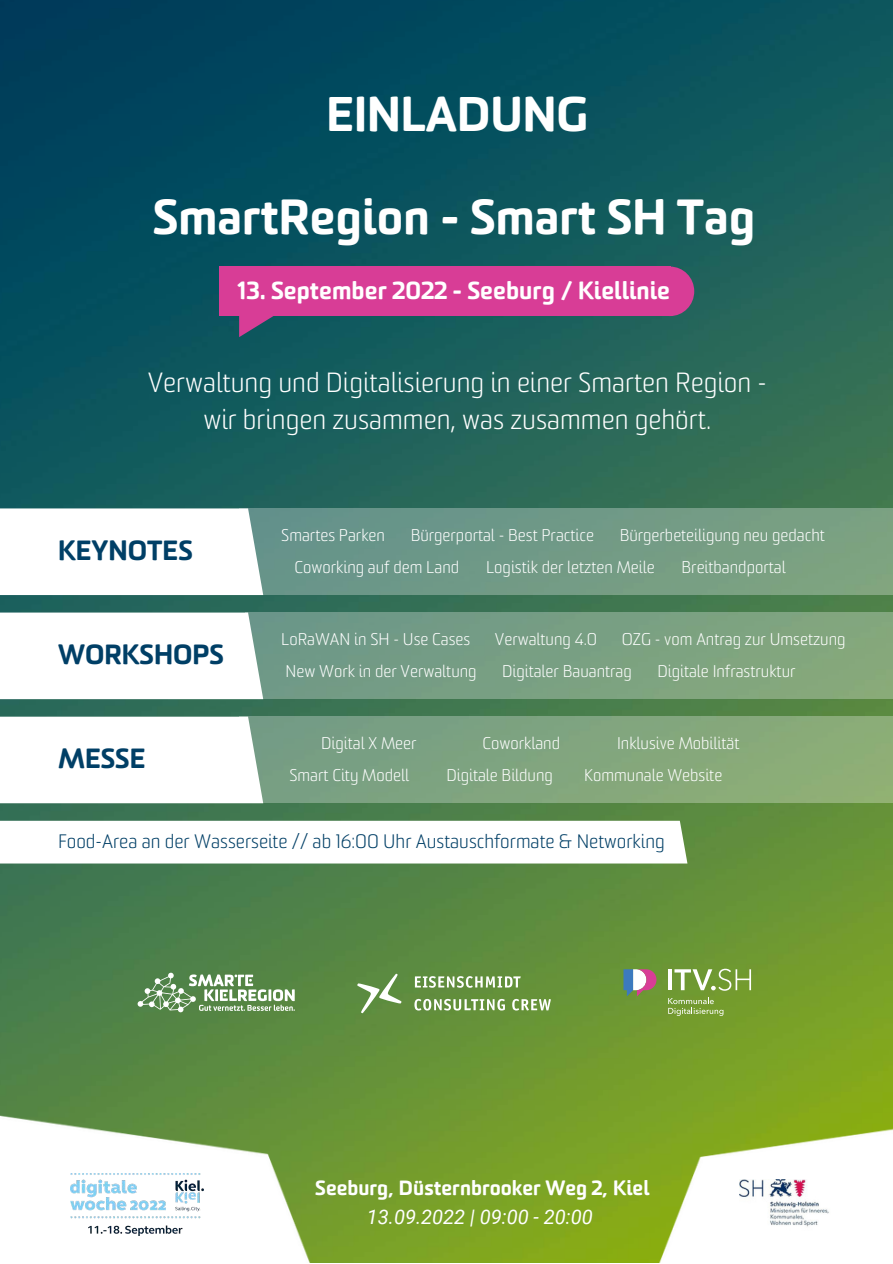
<style>
.page{position:relative;width:893px;height:1264px;background:#fff}
.page>*{position:absolute;margin:0;border:0;box-sizing:border-box;transform-origin:0 0}
.t1{font:900 48px "Sommet Rounded";color:#fff}
.t2{font:900 47.25px "Sommet Rounded";color:#fff}
.t3{font:300 27px/37px "Sommet";color:#fff;text-align:center}
.t4{font:900 27px "Sommet Rounded";color:#003f66}
.t5{font:900 24px "Sommet Rounded";color:#fff}
.t6{font:900 19.95px "Sommet Rounded";color:#fff}
.t7{font:italic 19.95px "Roboto";color:#fff}
.t8{font:300 18.9px "Sommet";color:#003f66}
.t9{font:300 16.5px/31.7px "Sommet";color:#fff}
</style>
<div class="page">
<img style="left:0;top:0;width:892px;height:1262px">
<svg style="left:0;top:508px;width:239px;height:87px"></svg>
<svg style="left:0;top:612px;width:245px;height:87px"></svg>
<svg style="left:0;top:716px;width:239px;height:87px"></svg>
<svg style="left:239px;top:508px;width:653px;height:87px;background:#749d88"></svg>
<div style="left:245px;top:612px;width:647px;height:87px;background:linear-gradient(to right,#749d8f,#82a678)"></div>
<div style="left:239px;top:716px;width:653px;height:87px;background:linear-gradient(to right,#80a591,#88aa70)"></div>
<div style="left:219px;top:266px;width:451px;height:50px;background:#d83d96"></div>
<div style="left:645px;top:266px;width:49px;height:50px;background:#d83d96;border-radius:50%"></div>
<svg style="left:219px;top:316px;width:103px;height:21px;background:#2f5266"></svg>
<img style="left:0;top:1115px;width:311px;height:147px">
<img style="left:71px;top:1173px;width:132px;height:61px">
<img style="left:653px;top:1115px;width:239px;height:147px">
<img style="left:739px;top:1179px;width:108px;height:58px">
<hr style="left:668px;top:969px;width:4px;height:21px;background:#fff">
<svg style="left:674px;top:968px;width:77px;height:22px"></svg>
<svg style="left:668px;top:997px;width:55px;height:18px"></svg>
<svg style="left:623px;top:969px;width:33px;height:27px"></svg>
<svg style="left:137px;top:972px;width:158px;height:40px"></svg>
<svg style="left:415px;top:976px;width:105px;height:11px"></svg>
<svg style="left:414px;top:998px;width:91px;height:12px"></svg>
<svg style="left:512px;top:998px;width:39px;height:12px"></svg>
<svg style="left:357px;top:973px;width:45px;height:40px"></svg>
<svg style="left:0;top:820px;width:687px;height:43px"></svg>
<h2 class="t2" style="left:326px;top:88px;width:263px">EINLADUNG</h2>
<h1 class="t1" style="left:153px;top:191px;width:603px">SmartRegion - Smart SH Tag</h1>
<h3 class="t5" style="left:237px;top:277px;width:435px">13. September 2022 - Seeburg / Kiellinie</h3>
<h3 class="t3" style="left:148px;top:364px;width:620px">Verwaltung und Digitalisierung in einer Smarten Region - wir bringen zusammen, was zusammen gehört.</h3>
<h3 class="t4" style="left:58px;top:535px;width:136px">KEYNOTES</h3>
<h3 class="t4" style="left:58px;top:639px;width:167px">WORKSHOPS</h3>
<h3 class="t4" style="left:58px;top:744px;width:89px">MESSE</h3>
<p class="t9" style="left:294px;top:519px;width:166px;text-indent:-13px">Smartes Parken<br>Coworking auf dem Land</p>
<p class="t9" style="left:486px;top:519px;width:170px;text-indent:-75px">Bürgerportal - Best Practice<br>Logistik der letzten Meile</p>
<p class="t9" style="left:619px;top:519px;width:207px">Bürgerbeteiligung neu gedacht</p>
<p class="t9" style="left:681px;top:551px;width:106px">Breitbandportal</p>
<p class="t9" style="left:281px;top:623px;width:190px">LoRaWAN in SH - Use Cases</p>
<p class="t9" style="left:495px;top:623px;width:104px">Verwaltung 4.0</p>
<p class="t9" style="left:285px;top:655px;width:192px">New Work in der Verwaltung</p>
<p class="t9" style="left:502px;top:655px;width:131px">Digitaler Bauantrag</p>
<p class="t9" style="left:657px;top:655px;width:140px">Digitale Infrastruktur</p>
<p class="t9" style="left:621px;top:623px;width:225px">OZG - vom Antrag zur Umsetzung</p>
<p class="t9" style="left:321px;top:727px;width:97px">Digital X Meer</p>
<p class="t9" style="left:289px;top:759px;width:121px">Smart City Modell</p>
<p class="t9" style="left:446px;top:727px;width:115px;text-indent:36px">Coworkland<br>Digitale Bildung</p>
<p class="t9" style="left:617px;top:727px;width:124px">Inklusive Mobilität</p>
<p class="t9" style="left:584px;top:759px;width:139px">Kommunale Website</p>
<p class="t8" style="left:58px;top:830px;width:608px">Food-Area an der Wasserseite // ab 16:00 Uhr Austauschformate &amp; Networking</p>
<p class="t6" style="left:315px;top:1177px;width:336px">Seeburg, Düsternbrooker Weg 2, Kiel</p>
<p class="t7" style="left:367px;top:1205px;width:227px">13.09.2022 | 09:00 - 20:00</p>
</div>
